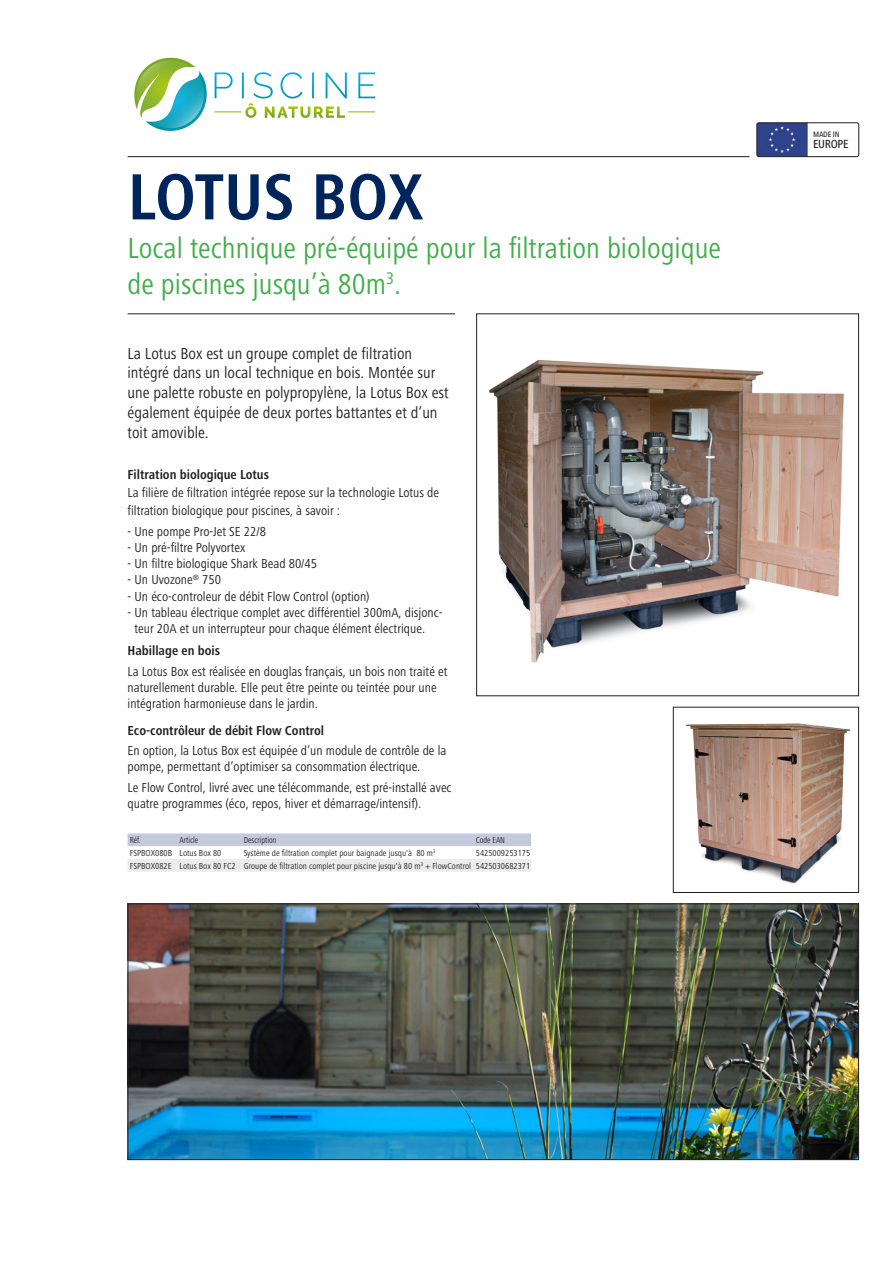
<style>
.page{position:relative;width:893px;height:1263px;background:#fff}
.page>*{position:absolute;margin:0;border:0;box-sizing:border-box;transform-origin:0 0}
.Sous_catégorie_descr{font:700 condensed 67.5px "Frutiger Next LT";letter-spacing:-.005em;color:#00255d}
.Sous_catégorie_descr-2{font:condensed 30px/36px "Frutiger Next LT";color:#40ae49}
.Sous_catégorie_descr-3{font:condensed 16.5px/19.8px "Frutiger Next LT";color:#231f20}
.Sous_catégorie_descr-4{font:condensed 13.5px/16.2px "Frutiger Next LT";color:#231f20}
.Sous_catégorie_descr-5{font:700 condensed 13.5px "Frutiger Next LT";color:#231f20}
.t1{font:500 condensed 12.15px "Frutiger Next LT";letter-spacing:-.025em;color:#231f20}
.tableau_articles{font:condensed 9px "Frutiger Next LT";color:#231f20}
.tableau_articles-2{font:condensed 9px "Frutiger Next LT";color:#231f20;scale:.9 1}
.t2{font:500 condensed 8.1px "Frutiger Next LT";letter-spacing:-.025em;color:#231f20}
.s1{font-weight:700}
</style>
<div class="page">
<hr style="left:128px;top:156px;width:622px;height:1px;background:#231f20">
<hr style="left:128px;top:313px;width:327px;height:1px;background:#231f20">
<img style="left:758px;top:124px;width:50px;height:31px">
<div style="left:756px;top:122px;width:103px;height:35px;border:1px solid #231f20;border-radius:2px"></div>
<img style="left:489px;top:360px;width:355px;height:303px">
<div style="left:476px;top:313px;width:383px;height:383px;border:1px solid #231f20"></div>
<img style="left:686px;top:723px;width:164px;height:161px">
<div style="left:673px;top:707px;width:186px;height:186px;border:1px solid #231f20"></div>
<img style="left:130px;top:905px;width:727px;height:253px">
<div style="left:128px;top:903px;width:731px;height:257px;border:1px solid #231f20"></div>
<svg style="left:128px;top:833px;width:403px;height:39px"></svg>
<img style="left:134px;top:57px;width:242px;height:74px">
<p class="Sous_catégorie_descr" style="left:128px;top:159px;width:298px">LOTUS BOX</p>
<p class="Sous_catégorie_descr-2" style="left:128px;top:230px;width:595px">Local technique pré-équipé pour la filtration biologique de piscines jusqu’à 80m<sup>3</sup>.</p>
<p class="Sous_catégorie_descr-3" style="left:128px;top:343px;width:323px">La Lotus Box est un groupe complet de filtration intégré dans un local technique en bois. Montée sur une palette robuste en polypropylène, la Lotus Box est également équipée de deux portes battantes et d’un toit amovible.</p>
<p class="Sous_catégorie_descr-4" style="left:128px;top:465px;width:313px;line-height:18.3px"><span class="s1">Filtration biologique Lotus<br></span>La filière de filtration intégrée repose sur la technologie Lotus de filtration biologique pour piscines, à savoir :</p>
<p class="Sous_catégorie_descr-4" style="left:128px;top:523px;width:140px">- Une pompe Pro-Jet SE 22/8</p>
<p class="Sous_catégorie_descr-4" style="left:128px;top:539px;width:119px">- Un pré-filtre Polyvortex</p>
<p class="Sous_catégorie_descr-4" style="left:128px;top:556px;width:191px">- Un filtre biologique Shark Bead 80/45</p>
<p class="Sous_catégorie_descr-4" style="left:128px;top:572px;width:95px">- Un Uvozone<sup>®</sup> 750</p>
<p class="Sous_catégorie_descr-4" style="left:128px;top:588px;width:244px">- Un éco-controleur de débit Flow Control (option)</p>
<p class="Sous_catégorie_descr-4" style="left:135px;top:604px;width:310px;text-indent:-7px">- Un tableau électrique complet avec différentiel 300mA, disjonc&shy;teur 20A et un interrupteur pour chaque élément électrique.</p>
<p class="Sous_catégorie_descr-5" style="left:128px;top:643px;width:94px">Habillage en bois</p>
<p class="Sous_catégorie_descr-4" style="left:128px;top:663px;width:321px">La Lotus Box est réalisée en douglas français, un bois non traité et naturellement durable. Elle peut être peinte ou teintée pour une intégration harmonieuse dans le jardin.</p>
<p class="Sous_catégorie_descr-5" style="left:128px;top:722px;width:198px">Eco-contrôleur de débit Flow Control</p>
<p class="Sous_catégorie_descr-4" style="left:128px;top:742px;width:320px">En option, la Lotus Box est équipée d’un module de contrôle de la pompe, permettant d’optimiser sa consommation électrique.</p>
<p class="Sous_catégorie_descr-4" style="left:128px;top:779px;width:326px">Le Flow Control, livré avec une télécommande, est pré-installé avec quatre programmes (éco, repos, hiver et démarrage/intensif).</p>
<p class="tableau_articles-2" style="left:130px;top:835px;width:14px">Réf.</p>
<p class="tableau_articles-2" style="left:180px;top:835px;width:22px">Article</p>
<p class="tableau_articles-2" style="left:244px;top:835px;width:38px">Description</p>
<p class="tableau_articles-2" style="left:476px;top:835px;width:34px">Code EAN</p>
<p class="tableau_articles" style="left:130px;top:848px;width:44px">FSPBOX080B</p>
<p class="tableau_articles" style="left:180px;top:848px;width:43px">Lotus Box 80</p>
<p class="tableau_articles" style="left:244px;top:848px;width:193px">Système de filtration complet pour baignade jusqu'à 80 m<sup>3</sup></p>
<p class="tableau_articles" style="left:476px;top:848px;width:56px">5425009253175</p>
<p class="tableau_articles" style="left:130px;top:861px;width:43px">FSPBOX082E</p>
<p class="tableau_articles" style="left:180px;top:861px;width:57px">Lotus Box 80 FC2</p>
<p class="tableau_articles" style="left:244px;top:861px;width:229px">Groupe de filtration complet pour piscine jusqu'à 80 m<sup>3</sup> + FlowControl</p>
<p class="tableau_articles" style="left:476px;top:861px;width:56px">5425030682371</p>
<p class="t2" style="left:813px;top:130px;width:28px">MADE IN</p>
<p class="t1" style="left:813px;top:137px;width:37px">EUROPE</p>
</div>
